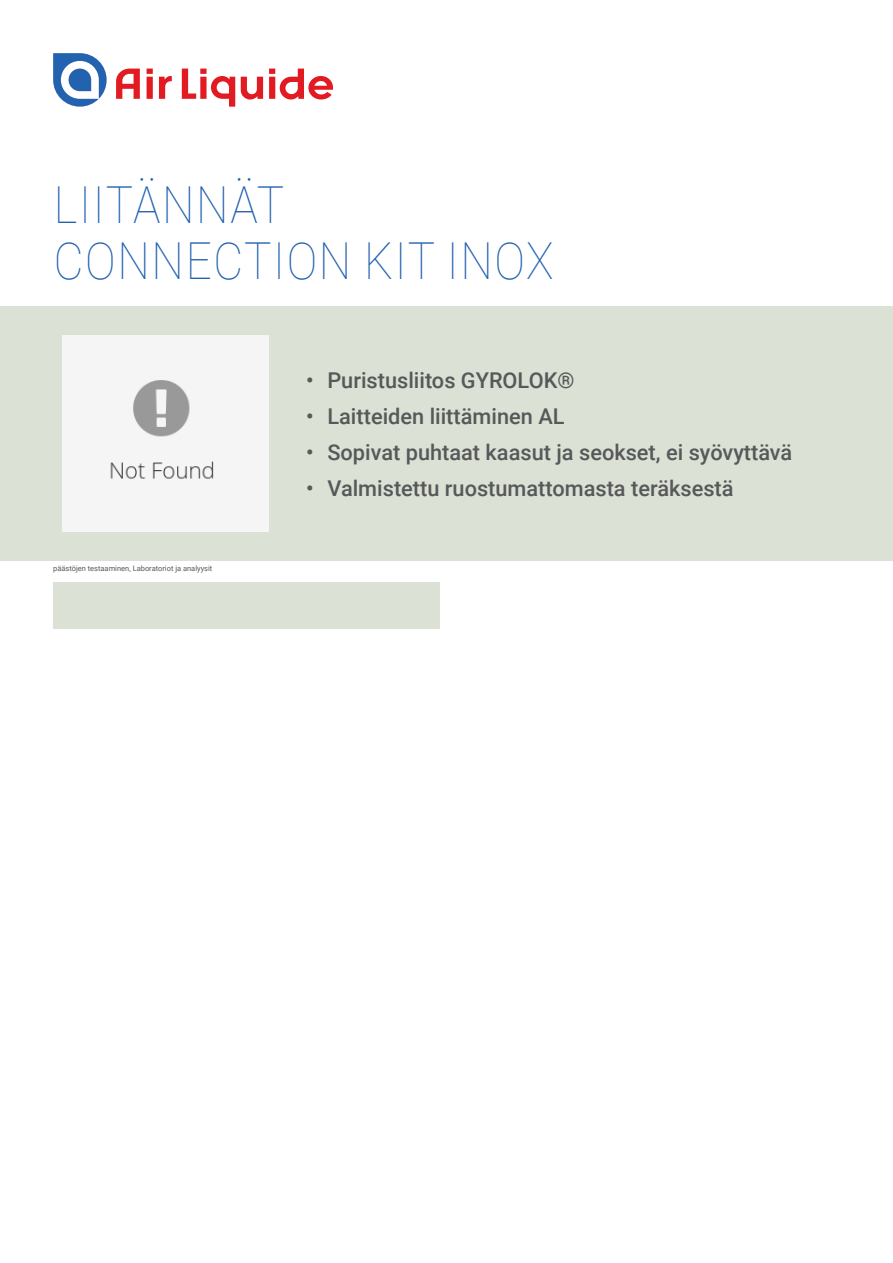
<style>
.page{position:relative;width:893px;height:1263px;background:#fff}
.page>*{position:absolute;margin:0;border:0;box-sizing:border-box;transform-origin:0 0}
.Titre_de_la_fiche{font:100 51px/55.5px "Roboto";letter-spacing:.035em;color:#2362af;scale:.9 1}
.t1{font:500 21.75px "Roboto";color:#57585a}
.Equipe_Segmentation{font:7.5px "Roboto";color:#57585a}
</style>
<div class="page">
<svg style="left:53px;top:53px;width:54px;height:54px"></svg>
<svg style="left:159px;top:76px;width:13px;height:23px"></svg>
<svg style="left:147px;top:69px;width:6px;height:30px"></svg>
<svg style="left:116px;top:69px;width:24px;height:30px"></svg>
<svg style="left:241px;top:77px;width:22px;height:23px"></svg>
<svg style="left:182px;top:69px;width:53px;height:38px"></svg>
<svg style="left:269px;top:69px;width:64px;height:31px"></svg>
<div style="left:0;top:306px;width:893px;height:255px;background:#dbe1d4"></div>
<div style="left:53px;top:577px;width:387px;height:52px;background:#dbe1d4"></div>
<div style="left:0;top:561px;width:893px;height:20px;background:#fff"></div>
<img style="left:63px;top:336px;width:206px;height:195px">
<p class="Titre_de_la_fiche" style="left:54px;top:175px;width:557px">LIITÄNNÄT<br>CONNECTION KIT INOX</p>
<p class="Equipe_Segmentation" style="left:53px;top:563px;width:161px">päästöjen testaaminen, Laboratoriot ja analyysit</p>
<p class="t1" style="left:306px;top:365px;width:270px">• Puristusliitos GYROLOK®</p>
<p class="t1" style="left:306px;top:401px;width:260px">• Laitteiden liittäminen AL</p>
<p class="t1" style="left:306px;top:437px;width:488px">• Sopivat puhtaat kaasut ja seokset, ei syövyttävä</p>
<p class="t1" style="left:306px;top:473px;width:429px">• Valmistettu ruostumattomasta teräksestä</p>
</div>
